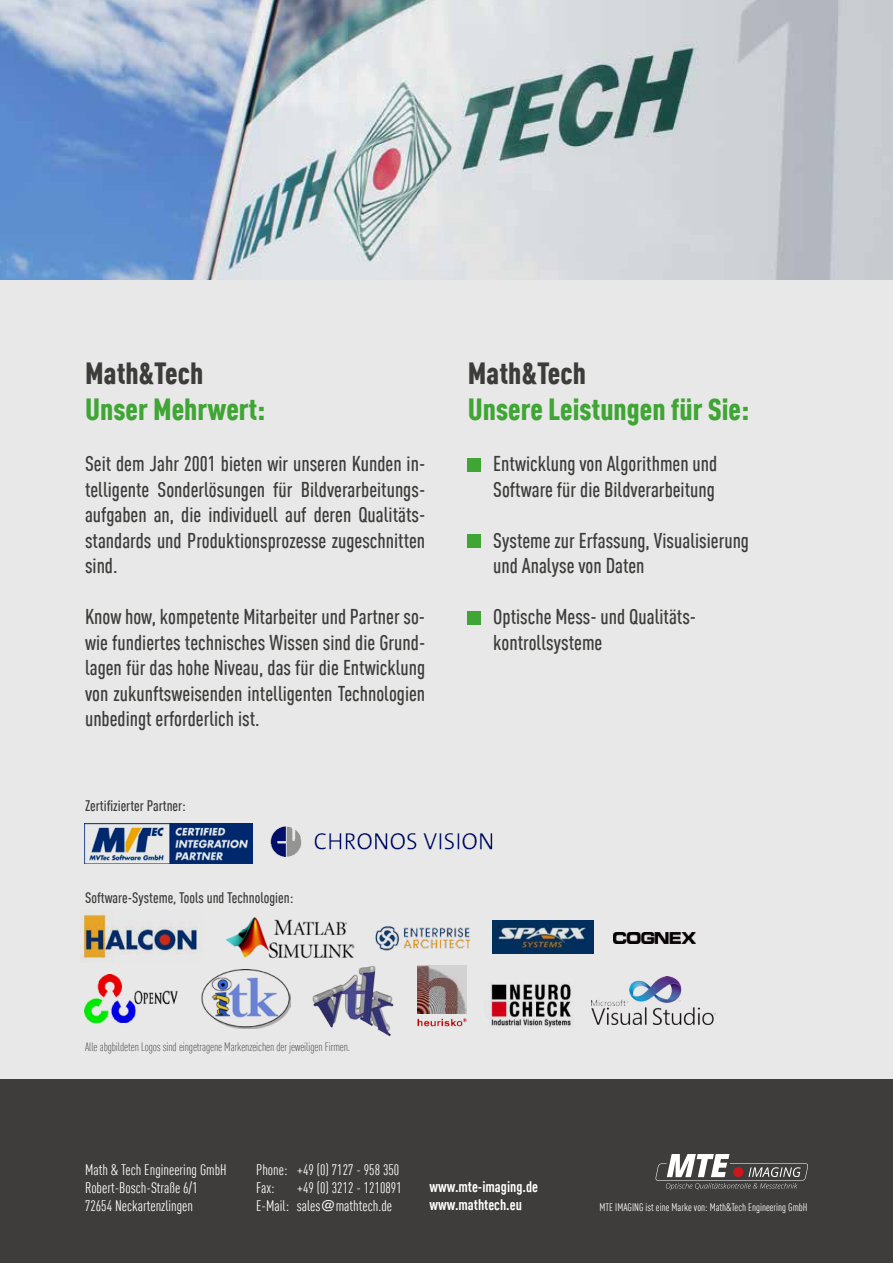
<style>
.page{position:relative;width:893px;height:1263px;background:#fff}
.page>*{position:absolute;margin:0;border:0;box-sizing:border-box;transform-origin:0 0}
.t1{font:900 30px "MPDIN Pro Cond";color:#3fa535}
.t2{font:900 30px "MPDIN Pro Cond";letter-spacing:.005em;color:#3c3c3b}
.t3{font:500 21px/25.5px "MPDIN Pro Cond";color:#3c3c3b}
.t4{font:15px/18px "MPDIN Pro Cond";color:#fff}
.t5{font:500 15px "MPDIN Pro Cond";color:#3c3c3b}
.t6{font:700 15px/18px "MPDIN Pro Cond";color:#fff}
.t7{font:300 12px "MPDIN Pro Cond";letter-spacing:-.01em;color:#3c3c3b}
.t8{font:10.8px "MPDIN Pro Cond";color:#fff}
.s1{font-family:"Helvetica"}
</style>
<div class="page">
<div style="left:0;top:273px;width:893px;height:990px;background:#e9e8e8"></div>
<div style="left:0;top:1080px;width:893px;height:183px;background:#3f3d3b"></div>
<div style="left:468px;top:458px;width:13px;height:13px;background:#3fa535"></div>
<div style="left:468px;top:535px;width:13px;height:13px;background:#3fa535"></div>
<div style="left:468px;top:611px;width:13px;height:13px;background:#3fa535"></div>
<img style="left:0;top:0;width:893px;height:279px">
<img style="left:84px;top:823px;width:169px;height:41px">
<img style="left:270px;top:826px;width:223px;height:31px">
<svg style="left:655px;top:1154px;width:153px;height:36px"></svg>
<img style="left:418px;top:965px;width:49px;height:49px">
<img style="left:417px;top:1018px;width:50px;height:9px">
<img style="left:484px;top:984px;width:87px;height:43px">
<img style="left:613px;top:933px;width:83px;height:10px">
<img style="left:201px;top:969px;width:90px;height:59px">
<img style="left:225px;top:917px;width:130px;height:42px">
<img style="left:84px;top:974px;width:94px;height:48px">
<img style="left:312px;top:965px;width:82px;height:71px">
<img style="left:81px;top:910px;width:122px;height:52px">
<img style="left:492px;top:921px;width:101px;height:33px">
<img style="left:375px;top:926px;width:96px;height:25px">
<img style="left:592px;top:976px;width:123px;height:48px">
<h1 class="t2" style="left:85px;top:352px;width:120px">Math&amp;Tech</h1>
<h1 class="t1" style="left:85px;top:388px;width:182px">Unser Mehrwert:</h1>
<p class="t3" style="left:85px;top:450px;width:342px;text-align:justify">Seit dem Jahr 2001 bieten wir unseren Kunden in&shy;telligente Sonderlösungen für Bildverarbeitungs&shy;aufgaben an, die individuell auf deren Qualitäts&shy;standards und Produktionsprozesse zugeschnitten sind.</p>
<p class="t3" style="left:85px;top:603px;width:342px;text-align:justify">Know how, kompetente Mitarbeiter und Partner so&shy;wie fundiertes technisches Wissen sind die Grund&shy;lagen für das hohe Niveau, das für die Entwicklung von zukunftsweisenden intelligenten Technologien unbedingt erforderlich ist.</p>
<p class="t5" style="left:85px;top:795px;width:102px">Zertifizierter Partner:</p>
<p class="t5" style="left:85px;top:887px;width:210px">Software-Systeme, Tools und Technologien:</p>
<h1 class="t2" style="left:468px;top:352px;width:120px">Math&amp;Tech</h1>
<h1 class="t1" style="left:468px;top:388px;width:283px">Unsere Leistungen für Sie:</h1>
<p class="t3" style="left:493px;top:450px;width:226px">Entwicklung von Algorithmen und<br>Software für die Bildverarbeitung</p>
<p class="t3" style="left:493px;top:526px;width:257px">Systeme zur Erfassung, Visualisierung und Analyse von Daten</p>
<p class="t3" style="left:493px;top:603px;width:204px">Optische Mess- und Qualitäts&shy;kontrollsysteme</p>
<p class="t7" style="left:85px;top:1039px;width:267px">Alle abgbildeten Logos sind eingetragene Markenzeichen der jeweiligen Firmen.</p>
<p class="t4" style="left:85px;top:1160px;width:143px">Math &amp; Tech Engineering GmbH<br>Robert-Bosch-Straße 6/1<br>72654 Neckartenzlingen</p>
<p class="t4" style="left:256px;top:1160px;width:145px">Phone: +49 (0) 7127 - 958 350<br>Fax:</p>
<p class="t4" style="left:256px;top:1178px;width:147px;text-indent:40px">+49 (0) 3212 - 1210891<br>E-Mail: sales<span class="s1">@</span>mathtech.de</p>
<p class="t6" style="left:429px;top:1177px;width:110px">www.mte-imaging.de www.mathtech.eu</p>
<p class="t8" style="left:600px;top:1200px;width:209px">MTE IMAGING ist eine Marke von: Math&amp;Tech Engineering GmbH</p>
</div>
